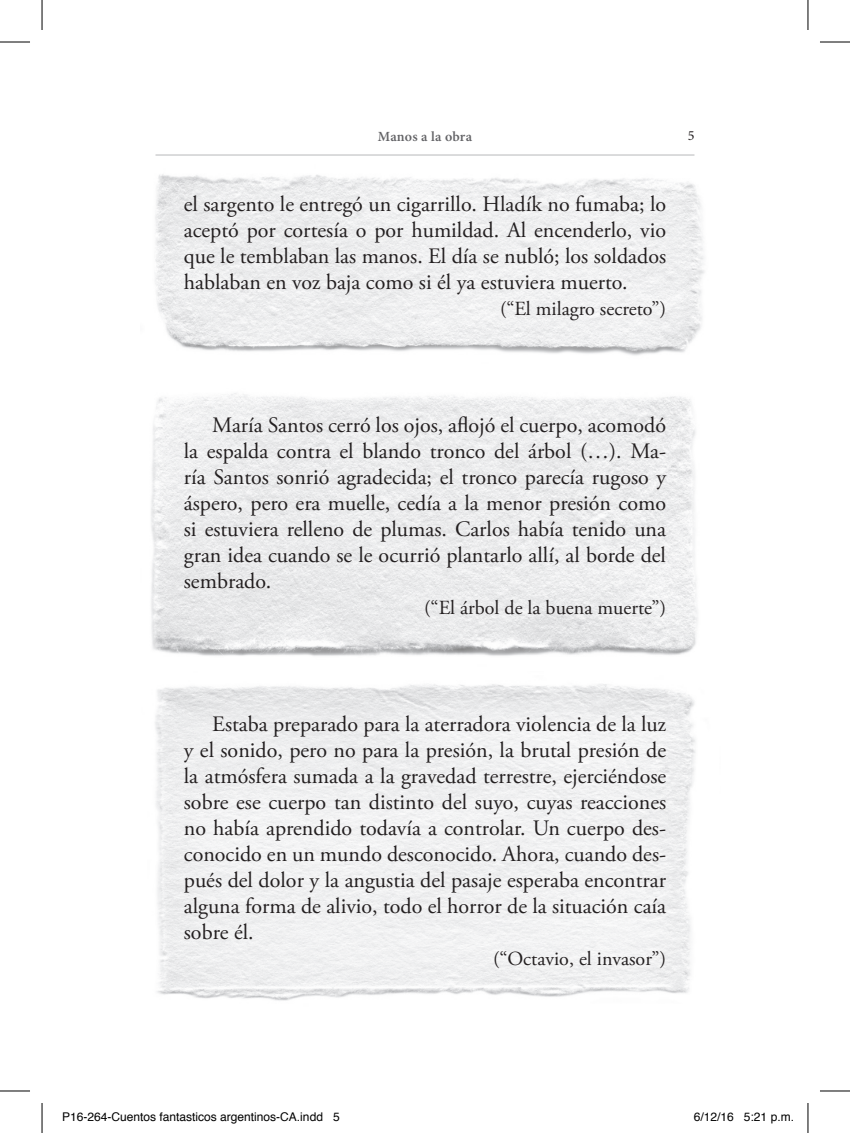
<style>
.page{position:relative;width:850px;height:1133px;background:#fff}
.page>*{position:absolute;margin:0;border:0;box-sizing:border-box;transform-origin:0 0}
.t1{font:22px/26px "Adobe Garamond Pro";color:#231f20;text-align:justify}
.t2{font:20px "Adobe Garamond Pro";color:#231f20}
.t3{font:600 14px "Minion Pro";letter-spacing:.01em;color:#636366}
.t4{font:14px "Minion Pro";color:#231f20}
.t5{font:12px "Helvetica";color:#000}
</style>
<div class="page">
<hr style="left:155px;top:155px;width:539px;height:1px;background:#808285">
<img style="left:151px;top:393px;width:547px;height:263px">
<img style="left:155px;top:684px;width:541px;height:317px">
<img style="left:155px;top:174px;width:550px;height:182px">
<hr style="left:0;top:42px;width:30px;height:1px;background:#000">
<hr style="left:819px;top:42px;width:30px;height:1px;background:#000">
<hr style="left:0;top:1090px;width:30px;height:1px;background:#000">
<hr style="left:819px;top:1090px;width:30px;height:1px;background:#000">
<hr style="left:42px;top:0;width:1px;height:30px;background:#000">
<hr style="left:42px;top:1103px;width:1px;height:30px;background:#000">
<hr style="left:807px;top:0;width:1px;height:30px;background:#000">
<hr style="left:807px;top:1103px;width:1px;height:30px;background:#000">
<p class="t3" style="left:378px;top:128px;width:96px">Manos a la obra</p>
<p class="t4" style="left:687px;top:127px;width:8px">5</p>
<p class="t1" style="left:184px;top:192px;width:483px">el sargento le entregó un cigarrillo. Hladík no fumaba; lo aceptó por cortesía o por humildad. Al encenderlo, vio que le temblaban las manos. El día se nubló; los soldados hablaban en voz baja como si él ya estuviera muerto.</p>
<p class="t2" style="left:500px;top:297px;width:167px">(“El milagro secreto”)</p>
<p class="t1" style="left:184px;top:413px;width:483px;text-indent:28px">María Santos cerró los ojos, aflojó el cuerpo, acomodó la espalda contra el blando tronco del árbol (…). Ma&shy;ría Santos sonrió agradecida; el tronco parecía rugoso y áspero, pero era muelle, cedía a la menor presión como si estuviera relleno de plumas. Carlos había tenido una gran idea cuando se le ocurrió plantarlo allí, al borde del sembrado.</p>
<p class="t2" style="left:424px;top:596px;width:243px">(“El árbol de la buena muerte”)</p>
<p class="t1" style="left:184px;top:712px;width:483px;text-indent:28px">Estaba preparado para la aterradora violencia de la luz y el sonido, pero no para la presión, la brutal presión de la atmósfera sumada a la gravedad terrestre, ejerciéndose sobre ese cuerpo tan distinto del suyo, cuyas reacciones no había aprendido todavía a controlar. Un cuerpo des&shy;conocido en un mundo desconocido. Ahora, cuando des&shy;pués del dolor y la angustia del pasaje esperaba encontrar alguna forma de alivio, todo el horror de la situación caía sobre él.</p>
<p class="t2" style="left:493px;top:947px;width:174px">(“Octavio, el invasor”)</p>
<p class="t5" style="left:62px;top:1107px;width:279px">P16-264-Cuentos fantasticos argentinos-CA.indd 5</p>
<p class="t5" style="left:693px;top:1107px;width:102px">6/12/16 5:21 p.m.</p>
</div>
